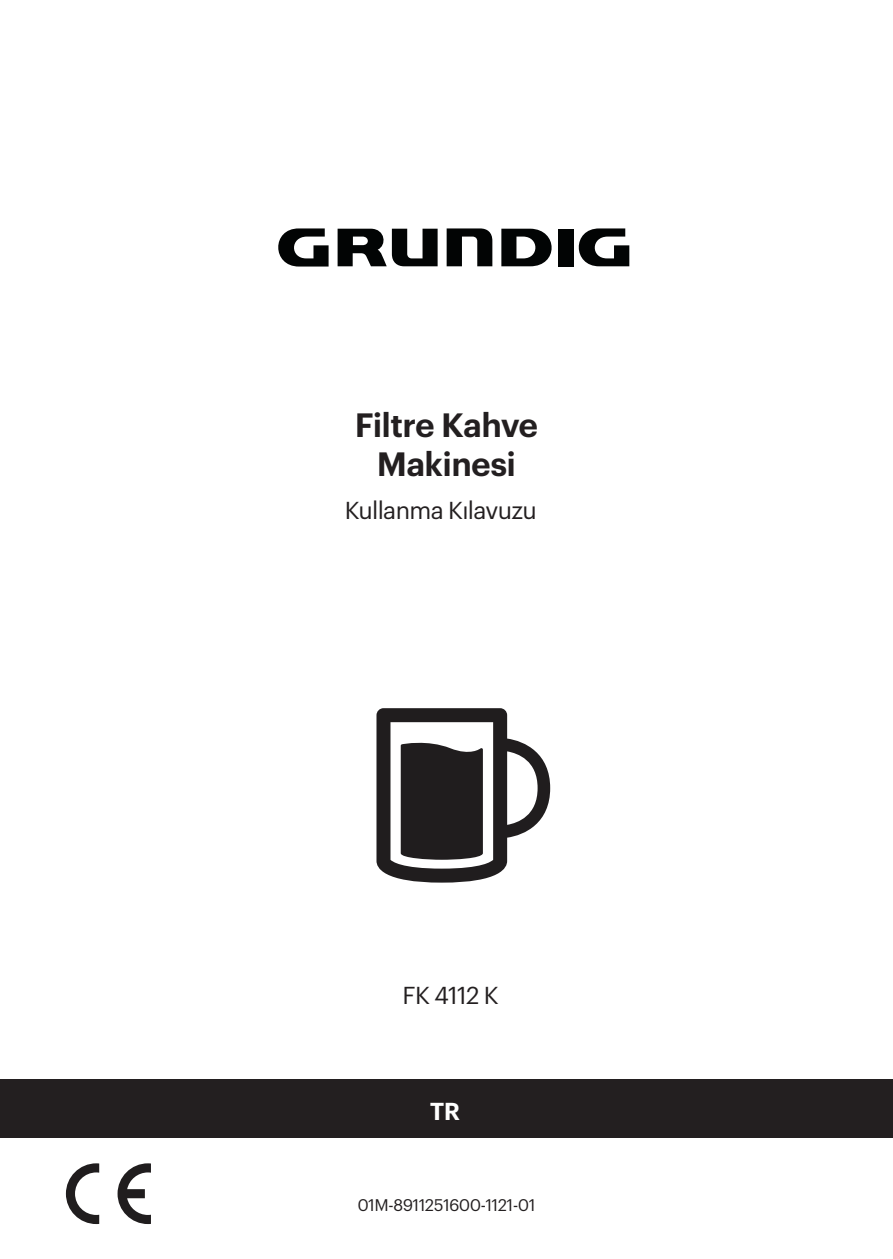
<style>
.page{position:relative;width:893px;height:1259px;background:#fff}
.page>*{position:absolute;margin:0;border:0;box-sizing:border-box;transform-origin:0 0}
.Urun_adi{font:600 33px/39.6px "Grundig Basics";color:#231f20;text-align:center}
.Kullanma_Kılavuzu{font:24px "Grundig Basics";color:#231f20}
.Dil_kodları{font:600 24px "Grundig Basics";color:#fff}
.Kilavuz_takip_kodu{font:16.5px "Grundig Basics";color:#231f20}
</style>
<div class="page">
<svg style="left:66px;top:1163px;width:33px;height:61px"></svg>
<svg style="left:118px;top:1163px;width:33px;height:61px"></svg>
<div style="left:0;top:1079px;width:893px;height:58px;background:#231f20"></div>
<svg style="left:376px;top:708px;width:174px;height:174px"></svg>
<svg style="left:447px;top:228px;width:45px;height:38px"></svg>
<svg style="left:278px;top:228px;width:51px;height:38px"></svg>
<div style="left:558px;top:229px;width:15px;height:37px;background:#020404"></div>
<svg style="left:573px;top:228px;width:56px;height:38px"></svg>
<svg style="left:338px;top:229px;width:100px;height:37px"></svg>
<svg style="left:501px;top:229px;width:51px;height:37px"></svg>
<p class="Urun_adi" style="left:355px;top:402px;width:184px">Filtre Kahve<br>Makinesi</p>
<p class="Kullanma_Kılavuzu" style="left:345px;top:492px;width:193px">Kullanma Kılavuzu</p>
<p class="Kullanma_Kılavuzu" style="left:403px;top:977px;width:97px">FK 4112 K</p>
<p class="Dil_kodları" style="left:430px;top:1093px;width:31px">TR</p>
<p class="Kilavuz_takip_kodu" style="left:358px;top:1193px;width:179px">01M-8911251600-1121-01</p>
</div>
